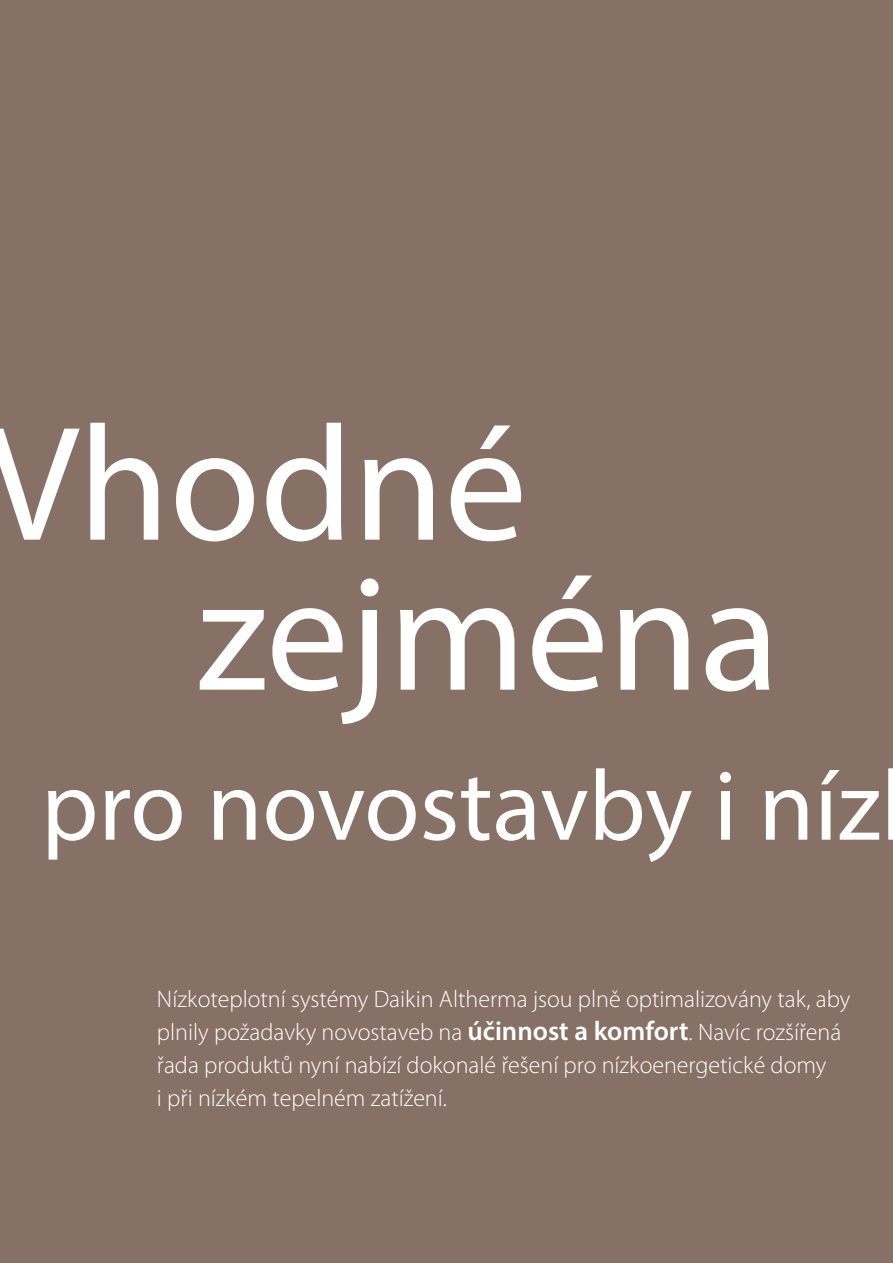
<style>
.page{position:relative;width:893px;height:1263px;background:#877065}
.page>*{position:absolute;margin:0;border:0;box-sizing:border-box;transform-origin:0 0}
.t1{font:164.7px/150px "Myriad Pro";color:#fff}
.t2{font:100.5px "Myriad Pro";color:#fff}
.t3{font:300 24px/33px "Myriad Pro";color:#fff}
.s1{font-weight:600;font-size:27px}
</style>
<div class="page">
<h1 class="t1" style="left:197px;top:407px;width:584px;text-indent:-209px">Vhodné zejména</h1>
<h2 class="t2" style="left:41px;top:744px;width:841px">pro novostavby i níz</h2>
<p class="t3" style="left:157px;top:982px;width:695px">Nízkoteplotní systémy Daikin Altherma jsou plně optimalizovány tak, aby plnily požadavky novostaveb na <span class="s1">účinnost a komfort</span>. Navíc rozšířená řada produktů nyní nabízí dokonalé řešení pro nízkoenergetické domy<br>i při nízkém tepelném zatížení.</p>
</div>
